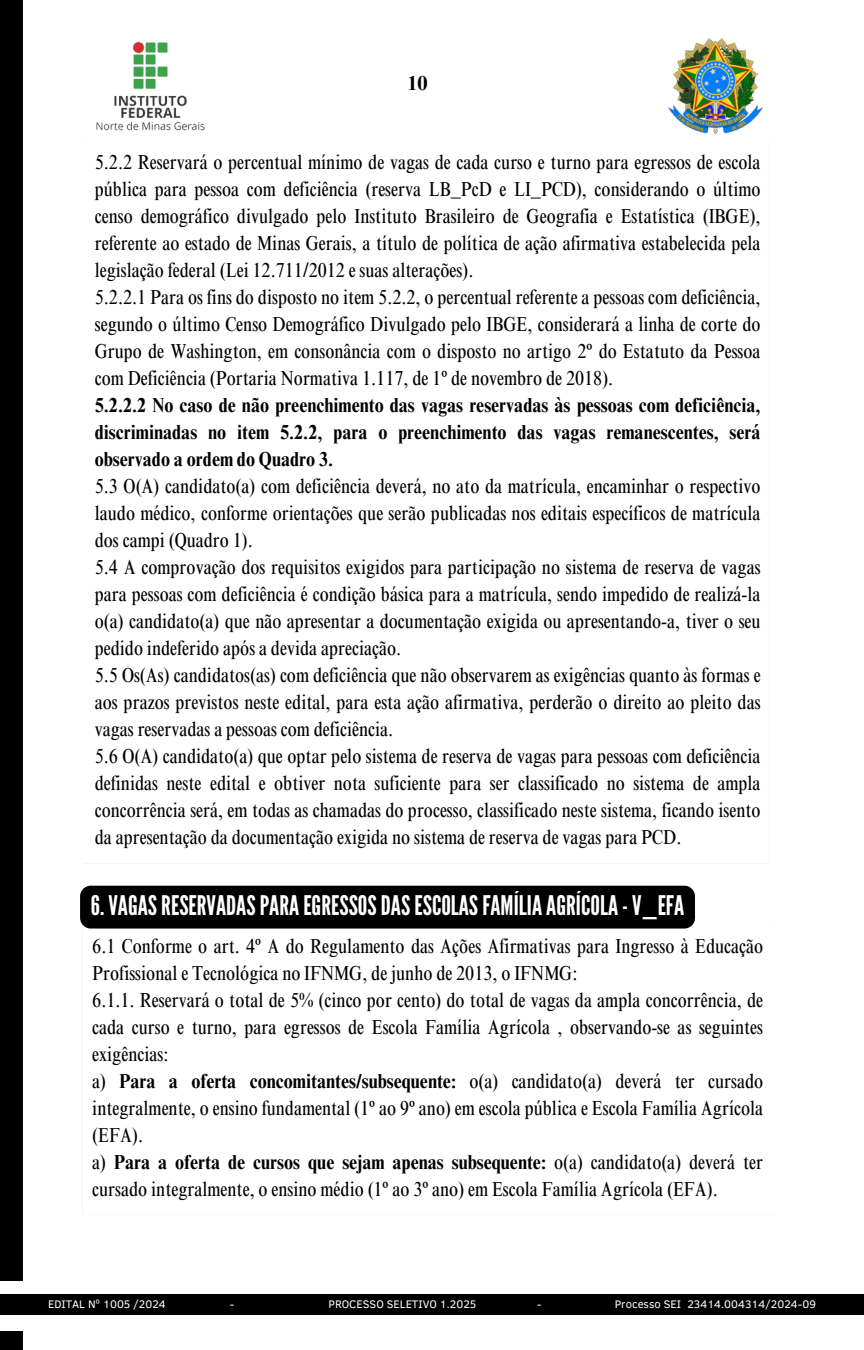
<style>
.page{position:relative;width:864px;height:1350px;background:#fff}
.page>*{position:absolute;margin:0;border:0;box-sizing:border-box;transform-origin:0 0}
.t1{font:27px "League Gothic";color:#fff}
.t2{font:condensed 20.25px/27px "Times NRMT Pro";color:#000;text-align:justify}
.t3{font:700 condensed 20.25px/27px "Times NRMT Pro";color:#000;text-align:justify}
.t4{font:700 20.25px "Times NRMT Pro";color:#000}
.t5{font:11.25px "Clear Sans";color:#fff}
.s1{font-weight:700}
</style>
<div class="page">
<img style="left:668px;top:38px;width:95px;height:96px">
<div style="left:0;top:0;width:22px;height:1280px;background:#000"></div>
<div style="left:0;top:1332px;width:22px;height:18px;background:#000"></div>
<img style="left:96px;top:41px;width:109px;height:90px">
<div style="left:0;top:1294px;width:864px;height:21px;background:#000"></div>
<div style="left:80px;top:886px;width:615px;height:43px;background:#000;border-radius:11px"></div>
<p class="t4" style="left:407px;top:75px;width:22px">10</p>
<p class="t2" style="left:95px;top:151px;width:667px">5.2.2 Reservará o percentual mínimo de vagas de cada curso e turno para egressos de escola pública para pessoa com deficiência (reserva LB_PcD e LI_PCD), considerando o último censo demográfico divulgado pelo Instituto Brasileiro de Geografia e Estatística (IBGE), referente ao estado de Minas Gerais, a título de política de ação afirmativa estabelecida pela legislação federal (Lei 12.711/2012 e suas alterações).</p>
<p class="t2" style="left:95px;top:286px;width:667px">5.2.2.1 Para os fins do disposto no item 5.2.2, o percentual referente a pessoas com deficiência, segundo o último Censo Demográfico Divulgado pelo IBGE, considerará a linha de corte do Grupo de Washington, em consonância com o disposto no artigo 2º do Estatuto da Pessoa com Deficiência (Portaria Normativa 1.117, de 1º de novembro de 2018).</p>
<p class="t3" style="left:95px;top:394px;width:667px">5.2.2.2 No caso de não preenchimento das vagas reservadas às pessoas com deficiência, discriminadas no item 5.2.2, para o preenchimento das vagas remanescentes, será observado a ordem do Quadro 3.</p>
<p class="t2" style="left:95px;top:475px;width:667px">5.3 O(A) candidato(a) com deficiência deverá, no ato da matrícula, encaminhar o respectivo laudo médico, conforme orientações que serão publicadas nos editais específicos de matrícula dos campi (Quadro 1).</p>
<p class="t2" style="left:95px;top:556px;width:667px">5.4 A comprovação dos requisitos exigidos para participação no sistema de reserva de vagas para pessoas com deficiência é condição básica para a matrícula, sendo impedido de realizá-la o(a) candidato(a) que não apresentar a documentação exigida ou apresentando-a, tiver o seu pedido indeferido após a devida apreciação.</p>
<p class="t2" style="left:95px;top:664px;width:667px">5.5 Os(As) candidatos(as) com deficiência que não observarem as exigências quanto às formas e aos prazos previstos neste edital, para esta ação afirmativa, perderão o direito ao pleito das vagas reservadas a pessoas com deficiência.</p>
<p class="t2" style="left:95px;top:745px;width:667px">5.6 O(A) candidato(a) que optar pelo sistema de reserva de vagas para pessoas com deficiência definidas neste edital e obtiver nota suficiente para ser classificado no sistema de ampla concorrência será, em todas as chamadas do processo, classificado neste sistema, ficando isento da apresentação da documentação exigida no sistema de reserva de vagas para PCD.</p>
<p class="t1" style="left:91px;top:889px;width:595px">6.VAGASRESERVADASPARAEGRESSOSDASESCOLASFAMÍLIAAGRÍCOLA-V_EFA</p>
<p class="t2" style="left:92px;top:935px;width:672px">6.1 Conforme o art. 4º A do Regulamento das Ações Afirmativas para Ingresso à Educação<br>Profissional e Tecnológica no IFNMG, de junho de 2013, o IFNMG:</p>
<h1 class="t2" style="left:92px;top:989px;width:672px">6.1.1. Reservará o total de 5% (cinco por cento) do total de vagas da ampla concorrência, de cada curso e turno, para egressos de Escola Família Agrícola , observando-se as seguintes exigências:</h1>
<p class="t2" style="left:92px;top:1070px;width:672px">a) <span class="s1">Para a oferta concomitantes/subsequente:</span> o(a) candidato(a) deverá ter cursado integralmente, o ensino fundamental (1º ao 9º ano) em escola pública e Escola Família Agrícola (EFA).</p>
<p class="t2" style="left:92px;top:1151px;width:672px">a) <span class="s1">Para a oferta de cursos que sejam apenas subsequente:</span> o(a) candidato(a) deverá ter cursado integralmente, o ensino médio (1º ao 3º ano) em Escola Família Agrícola (EFA).</p>
<p class="t5" style="left:48px;top:1296px;width:119px">EDITAL Nº 1005 /2024</p>
<p class="t5" style="left:230px;top:1296px;width:6px">-</p>
<p class="t5" style="left:329px;top:1296px;width:149px">PROCESSO SELETIVO 1.2025</p>
<p class="t5" style="left:537px;top:1296px;width:6px">-</p>
<p class="t5" style="left:615px;top:1296px;width:203px">Processo SEI 23414.004314/2024-09</p>
</div>
